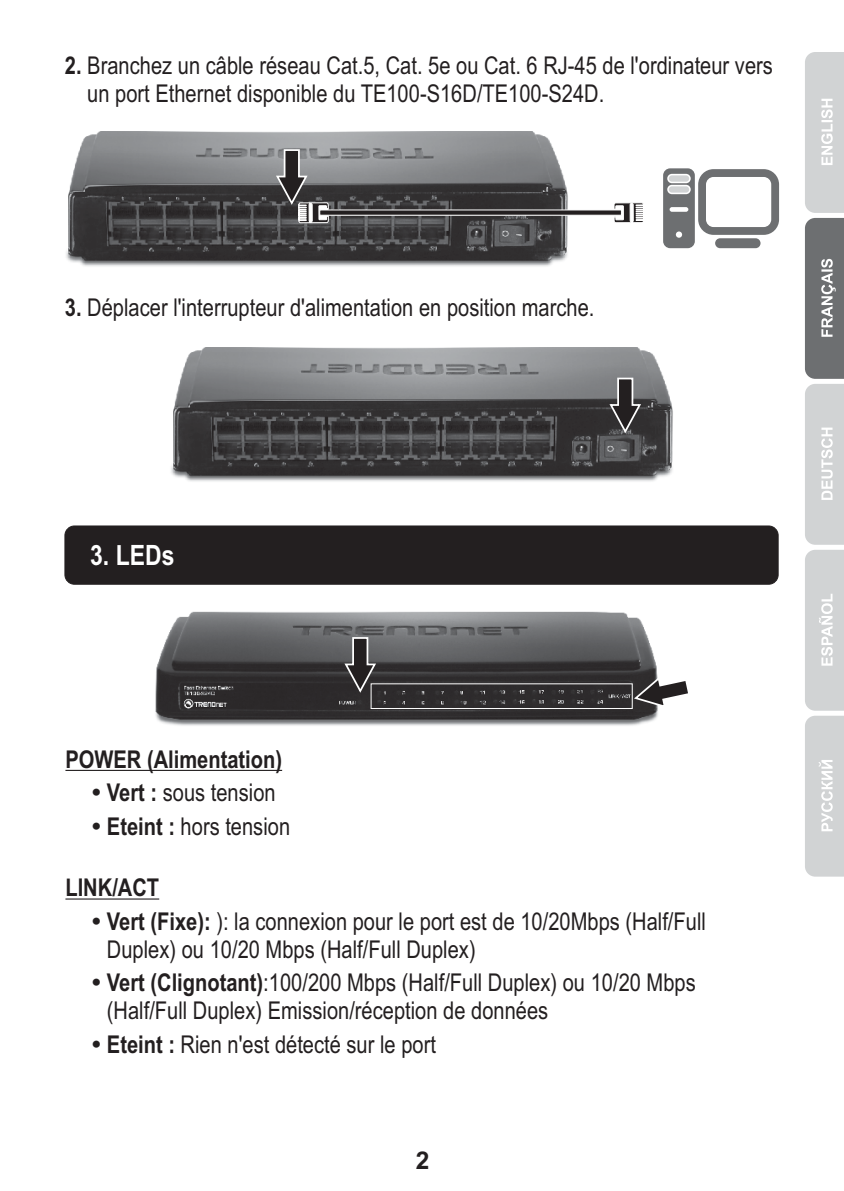
<style>
.page{position:relative;width:844px;height:1191px;background:#fff}
.page>*{position:absolute;margin:0;border:0;box-sizing:border-box;transform-origin:0 0}
.t1{font:700 28px "Arial Narrow";color:#fff}
.t2{font:24.5px/33.6px "Arial Narrow";color:#231f20}
.t3{font:700 24.5px/33.6px "Arial Narrow";color:#231f20}
.t4{font:700 24.5px "Arial";color:#231f20}
.s1{font-weight:700}
.s2{font-weight:400}
</style>
<div class="page">
<svg style="left:805px;top:52px;width:38px;height:824px;background:#c3c4c6"></svg>
<div style="left:65px;top:525px;width:713px;height:59px;background:#231f20;border:1px solid #231f20;border-radius:9px"></div>
<hr style="left:65px;top:770px;width:217px;height:1px;background:#231f20">
<hr style="left:65px;top:898px;width:94px;height:1px;background:#231f20">
<img style="left:171px;top:347px;width:502px;height:135px">
<svg style="left:608px;top:377px;width:34px;height:58px;background:#585758"></svg>
<img style="left:155px;top:611px;width:503px;height:115px">
<svg style="left:343px;top:636px;width:34px;height:58px;background:#535153"></svg>
<svg style="left:632px;top:675px;width:56px;height:34px"></svg>
<div style="left:370px;top:683px;width:262px;height:26px;border:1px solid #fff"></div>
<img style="left:66px;top:132px;width:502px;height:135px">
<svg style="left:663px;top:168px;width:115px;height:80px"></svg>
<div style="left:668px;top:175px;width:21px;height:7px;background:#d1d3d4;border-radius:3px"></div>
<div style="left:668px;top:186px;width:21px;height:7px;background:#d1d3d4;border-radius:3px"></div>
<svg style="left:274px;top:148px;width:369px;height:75px"></svg>
<p class="t2" style="left:87px;top:54px;width:687px;line-height:27.7px;text-indent:-22px"><span class="s1">2.</span> Branchez un câble réseau Cat.5, Cat. 5e ou Cat. 6 RJ-45 de l'ordinateur vers un port Ethernet disponible du TE100-S16D/TE100-S24D.</p>
<p class="t2" style="left:65px;top:292px;width:531px"><span class="s1">3.</span> Déplacer l'interrupteur d'alimentation en position marche.</p>
<p class="t1" style="left:90px;top:544px;width:86px">3. LEDs</p>
<p class="t3" style="left:107px;top:744px;width:185px;text-indent:-41px">POWER (Alimentation)<br>Vert : <span class="s2">sous tension<br></span>Eteint : <span class="s2">hors tension</span></p>
<p class="t2" style="left:107px;top:873px;width:600px;text-indent:-41px"><span class="s1">LINK/ACT<br>Vert (Fixe):</span> ): la connexion pour le port est de 10/20Mbps (Half/Full</p>
<p class="t2" style="left:107px;top:934px;width:590px">Duplex) ou 10/20 Mbps (Half/Full Duplex)<br><span class="s1">Vert (Clignotant)</span>:100/200 Mbps (Half/Full Duplex) ou 10/20 Mbps</p>
<p class="t2" style="left:107px;top:996px;width:443px">(Half/Full Duplex) Emission/réception de données<br><span class="s1">Eteint :</span> Rien n'est détecté sur le port</p>
<p class="t4" style="left:415px;top:1151px;width:15px">2</p>
</div>
